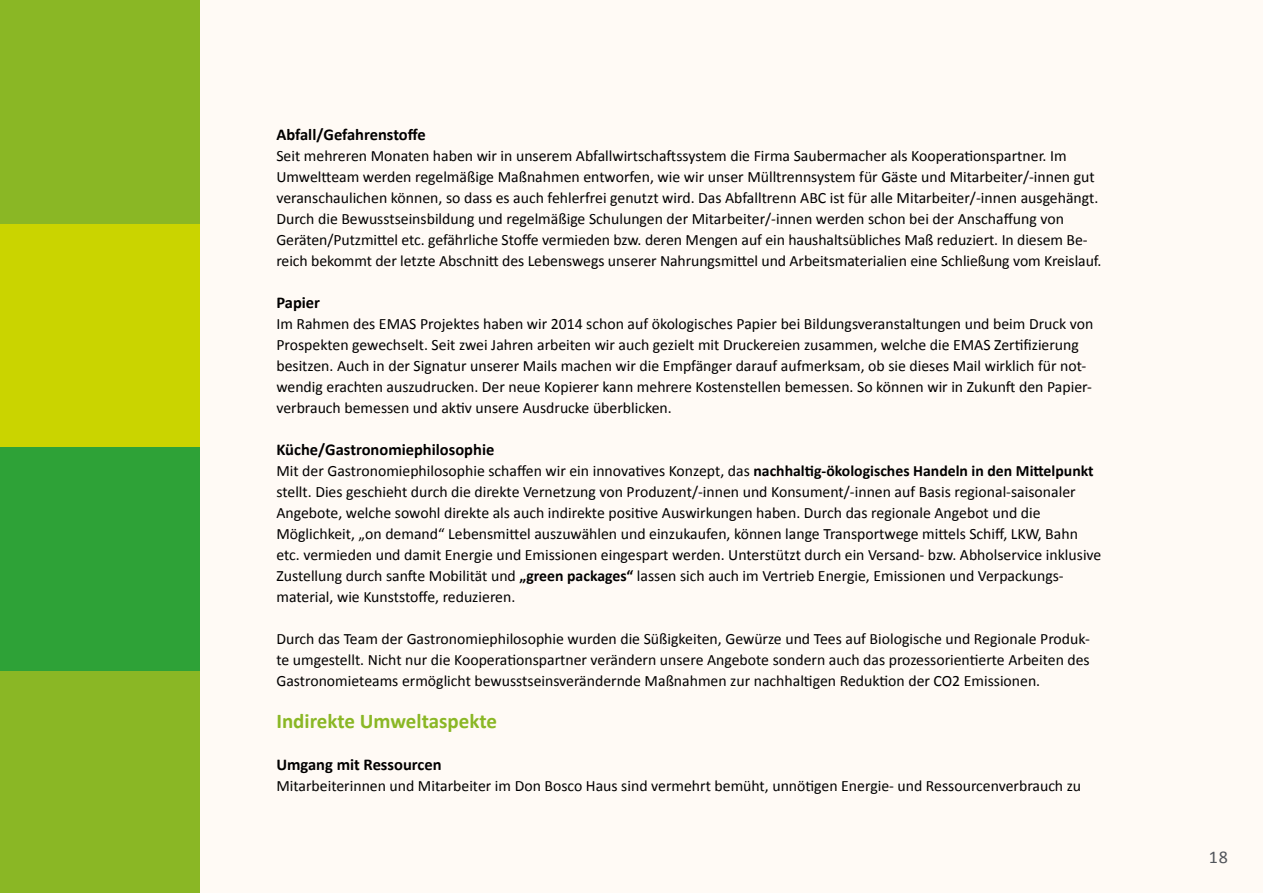
<style>
.page{position:relative;width:1263px;height:893px;background:#fff}
.page>*{position:absolute;margin:0;border:0;box-sizing:border-box;transform-origin:0 0}
.t1{font:700 21px "Calibri";color:#8ab725}
.t2{font:18px "Calibri";color:#52555b}
.t3{font:700 16.5px "Calibri";color:#000}
.t4{font:15.75px/21px "Calibri";color:#000}
.s1{font-weight:700}
</style>
<div class="page">
<div style="left:1px;top:0;width:1262px;height:893px;background:#fffaf5"></div>
<div style="left:0;top:0;width:200px;height:224px;background:#8ab725"></div>
<div style="left:0;top:224px;width:200px;height:224px;background:#cad400"></div>
<div style="left:0;top:448px;width:200px;height:223px;background:#2ea237"></div>
<div style="left:0;top:671px;width:200px;height:222px;background:#8ab725"></div>
<p class="t3" style="left:276px;top:124px;width:151px">Abfall/Gefahrenstoffe</p>
<p class="t4" style="left:276px;top:145px;width:826px">Seit mehreren Monaten haben wir in unserem Abfallwirtschaftssystem die Firma Saubermacher als Kooperationspartner. Im Umweltteam werden regelmäßige Maßnahmen entworfen, wie wir unser Mülltrennsystem für Gäste und Mitarbeiter/-innen gut veranschaulichen können, so dass es auch fehlerfrei genutzt wird. Das Abfalltrenn ABC ist für alle Mitarbeiter/-innen ausgehängt.<br>Durch die Bewusstseinsbildung und regelmäßige Schulungen der Mitarbeiter/-innen werden schon bei der Anschaffung von Geräten/Putzmittel etc. gefährliche Stoffe vermieden bzw. deren Mengen auf ein haushaltsübliches Maß reduziert. In diesem Be&shy;reich bekommt der letzte Abschnitt des Lebenswegs unserer Nahrungsmittel und Arbeitsmaterialien eine Schließung vom Kreislauf.</p>
<p class="t3" style="left:276px;top:292px;width:45px">Papier</p>
<p class="t4" style="left:276px;top:313px;width:818px">Im Rahmen des EMAS Projektes haben wir 2014 schon auf ökologisches Papier bei Bildungsveranstaltungen und beim Druck von Prospekten gewechselt. Seit zwei Jahren arbeiten wir auch gezielt mit Druckereien zusammen, welche die EMAS Zertifizierung besitzen. Auch in der Signatur unserer Mails machen wir die Empfänger darauf aufmerksam, ob sie dieses Mail wirklich für not&shy;wendig erachten auszudrucken. Der neue Kopierer kann mehrere Kostenstellen bemessen. So können wir in Zukunft den Papier&shy;verbrauch bemessen und aktiv unsere Ausdrucke überblicken.</p>
<p class="t3" style="left:276px;top:439px;width:219px">Küche/Gastronomiephilosophie</p>
<p class="t4" style="left:276px;top:460px;width:826px">Mit der Gastronomiephilosophie schaffen wir ein innovatives Konzept, das <span class="s1">nachhaltig-ökologisches Handeln in den Mittelpunkt </span>stellt. Dies geschieht durch die direkte Vernetzung von Produzent/-innen und Konsument/-innen auf Basis regional-saisonaler Angebote, welche sowohl direkte als auch indirekte positive Auswirkungen haben. Durch das regionale Angebot und die Möglichkeit, „on demand“ Lebensmittel auszuwählen und einzukaufen, können lange Transportwege mittels Schiff, LKW, Bahn etc. vermieden und damit Energie und Emissionen eingespart werden. Unterstützt durch ein Versand- bzw. Abholservice inklusive Zustellung durch sanfte Mobilität und <span class="s1">„green packages“</span> lassen sich auch im Vertrieb Energie, Emissionen und Verpackungs&shy;material, wie Kunststoffe, reduzieren.</p>
<p class="t4" style="left:276px;top:628px;width:815px;text-align:justify">Durch das Team der Gastronomiephilosophie wurden die Süßigkeiten, Gewürze und Tees auf Biologische und Regionale Produk&shy;te umgestellt. Nicht nur die Kooperationspartner verändern unsere Angebote sondern auch das prozessorientierte Arbeiten des Gastronomieteams ermöglicht bewusstseinsverändernde Maßnahmen zur nachhaltigen Reduktion der CO2 Emissionen.</p>
<h1 class="t1" style="left:276px;top:708px;width:222px">Indirekte Umweltaspekte</h1>
<p class="t3" style="left:276px;top:754px;width:167px">Umgang mit Ressourcen</p>
<p class="t4" style="left:276px;top:775px;width:806px">Mitarbeiterinnen und Mitarbeiter im Don Bosco Haus sind vermehrt bemüht, unnötigen Energie- und Ressourcenverbrauch zu</p>
<p class="t2" style="left:1209px;top:845px;width:21px">18</p>
</div>
